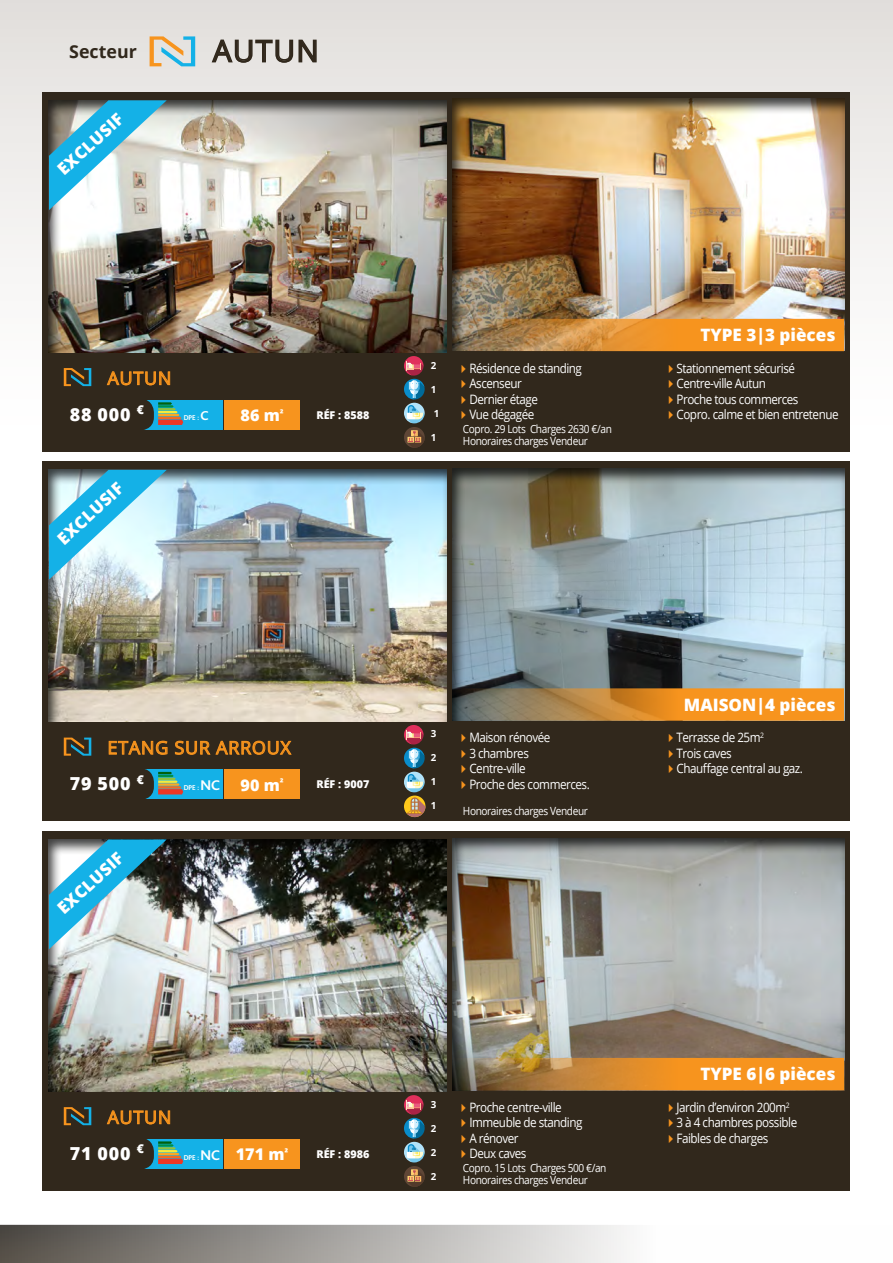
<style>
.page{position:relative;width:893px;height:1263px;background:#fff}
.page>*{position:absolute;margin:0;border:0;box-sizing:border-box;transform-origin:0 0}
.t1{font:29.85px "Open Sans";letter-spacing:.04em;color:#31281c}
.t2{font:18px "Open Sans";letter-spacing:.04em;color:#f7941e}
.t3{font:800 18px "Open Sans";letter-spacing:.04em;color:#fff}
.t4{font:700 17.85px "Open Sans";color:#31281c}
.t5{font:800 17.1px "Open Sans";color:#fff}
.t6{font:800 16.95px "Open Sans";color:#fff}
.t7{font:800 16.2px "Open Sans";color:#fff}
.t8{font:12.9px/15.6px "Open Sans";letter-spacing:-.04em;color:#fff;scale:.9 1}
.t9{font:800 12.15px "Open Sans";color:#fff}
.t10{font:11.25px/12.6px "Open Sans";letter-spacing:-.04em;color:#fff;scale:.9 1}
.t11{font:800 10.8px "Open Sans";color:#fff}
.t12{font:700 9.75px "Open Sans";color:#fff}
.t13{font:700 7.35px "Bliss";color:#fff}
.s1{font-size:13.5px}
.s2{font-size:14.7px}
.s3{font-family:"Open Sans";font-weight:800;font-size:16.2px}
</style>
<div class="page">
<div style="left:0;top:1223px;width:893px;height:40px;background:#000;opacity:.65"></div>
<div style="left:0;top:0;width:893px;height:691px;background:linear-gradient(to bottom,#e6e3e0,#fff)"></div>
<svg style="left:211px;top:37px;width:106px;height:27px"></svg>
<svg style="left:150px;top:36px;width:45px;height:30px"></svg>
<div style="left:43px;top:92px;width:807px;height:359px;background:#31281c"></div>
<div style="left:48px;top:100px;width:399px;height:253px;background:#000;opacity:.75"></div>
<div style="left:452px;top:98px;width:393px;height:254px;background:#000;opacity:.75"></div>
<svg style="left:439px;top:319px;width:405px;height:32px"></svg>
<div style="left:224px;top:400px;width:76px;height:29px;background:#f7941e"></div>
<div style="left:142px;top:400px;width:80px;height:29px;background:#14b1e7"></div>
<svg style="left:142px;top:400px;width:41px;height:30px"></svg>
<svg style="left:404px;top:356px;width:21px;height:67px"></svg>
<div style="left:404px;top:427px;width:21px;height:21px;background:#5f4636;border-radius:50%"></div>
<svg style="left:408px;top:430px;width:17px;height:18px"></svg>
<svg style="left:64px;top:368px;width:27px;height:18px"></svg>
<svg style="left:106px;top:371px;width:65px;height:15px"></svg>
<svg style="left:49px;top:100px;width:118px;height:110px"></svg>
<div style="left:43px;top:461px;width:807px;height:360px;background:#31281c"></div>
<div style="left:48px;top:469px;width:399px;height:254px;background:#000;opacity:.75"></div>
<div style="left:452px;top:468px;width:393px;height:253px;background:#000;opacity:.75"></div>
<svg style="left:439px;top:688px;width:405px;height:33px"></svg>
<div style="left:224px;top:769px;width:76px;height:30px;background:#f7941e"></div>
<div style="left:142px;top:769px;width:80px;height:30px;background:#14b1e7"></div>
<svg style="left:142px;top:769px;width:41px;height:30px"></svg>
<svg style="left:404px;top:725px;width:21px;height:92px"></svg>
<svg style="left:64px;top:738px;width:27px;height:18px"></svg>
<svg style="left:108px;top:740px;width:60px;height:15px"></svg>
<svg style="left:174px;top:740px;width:118px;height:15px"></svg>
<svg style="left:49px;top:470px;width:118px;height:110px"></svg>
<div style="left:43px;top:831px;width:807px;height:359px;background:#31281c"></div>
<div style="left:48px;top:839px;width:399px;height:253px;background:#000;opacity:.75"></div>
<div style="left:452px;top:837px;width:393px;height:254px;background:#000;opacity:.75"></div>
<svg style="left:439px;top:1058px;width:405px;height:32px"></svg>
<div style="left:224px;top:1139px;width:76px;height:29px;background:#f7941e"></div>
<div style="left:142px;top:1139px;width:80px;height:29px;background:#14b1e7"></div>
<svg style="left:142px;top:1139px;width:41px;height:30px"></svg>
<svg style="left:404px;top:1095px;width:21px;height:67px"></svg>
<div style="left:404px;top:1166px;width:21px;height:21px;background:#5f4636;border-radius:50%"></div>
<svg style="left:408px;top:1169px;width:17px;height:18px"></svg>
<svg style="left:64px;top:1107px;width:27px;height:18px"></svg>
<svg style="left:106px;top:1110px;width:65px;height:15px"></svg>
<svg style="left:49px;top:839px;width:118px;height:110px"></svg>
<h3 class="t4" style="left:69px;top:38px;width:69px">Secteur</h3>
<h1 class="t1" style="left:213px;top:30px;width:108px">AUTUN</h1>
<h3 class="t6" style="left:51px;top:163px;width:84px;rotate:-43deg">EXCLUSIF</h3>
<h2 class="t2" style="left:107px;top:366px;width:66px">AUTUN</h2>
<p class="t9" style="left:137px;top:400px;width:9px">€</p>
<h2 class="t3" style="left:70px;top:401px;width:62px">88 000</h2>
<p class="t13" style="left:184px;top:413px;width:27px">DPE : <span class="s1">C</span></p>
<p class="t7" style="left:241px;top:403px;width:45px">86 m<sup>²</sup></p>
<p class="t11" style="left:316px;top:407px;width:54px">RÉF : 8588</p>
<h3 class="t6" style="left:51px;top:532px;width:84px;rotate:-43deg">EXCLUSIF</h3>
<h2 class="t2" style="left:107px;top:735px;width:185px">ETANG SUR ARROUX</h2>
<p class="t9" style="left:137px;top:770px;width:9px">€</p>
<h2 class="t3" style="left:70px;top:770px;width:62px">79 500</h2>
<p class="t13" style="left:184px;top:784px;width:38px">DPE : <span class="s2">NC</span></p>
<p class="t7" style="left:241px;top:773px;width:45px">90 m<sup>²</sup></p>
<p class="t11" style="left:316px;top:776px;width:54px">RÉF : 9007</p>
<h3 class="t6" style="left:51px;top:902px;width:84px;rotate:-43deg">EXCLUSIF</h3>
<h2 class="t2" style="left:107px;top:1105px;width:66px">AUTUN</h2>
<p class="t9" style="left:137px;top:1139px;width:9px">€</p>
<h2 class="t3" style="left:70px;top:1140px;width:62px">71 000</h2>
<p class="t13" style="left:184px;top:1153px;width:106px">DPE : <span class="s2">NC</span> <span class="s3">171 m</span><sup>²</sup></p>
<p class="t11" style="left:316px;top:1146px;width:54px">RÉF : 8986</p>
<p class="t12" style="left:431px;top:358px;width:7px">2</p>
<p class="t12" style="left:431px;top:382px;width:7px">1</p>
<p class="t12" style="left:434px;top:406px;width:7px">1</p>
<p class="t12" style="left:431px;top:430px;width:7px">1</p>
<h3 class="t5" style="left:700px;top:322px;width:137px">TYPE 3|3 pièces</h3>
<p class="t8" style="left:469px;top:360px;width:127px">Résidence de standing<br>Ascenseur<br>Dernier étage<br>Vue dégagée</p>
<p class="t8" style="left:676px;top:360px;width:182px">Stationnement sécurisé<br>Centre-ville Autun<br>Proche tous commerces<br>Copro. calme et bien entretenue</p>
<p class="t10" style="left:463px;top:422px;width:167px">Copro. 29 Lots Charges 2630 €/an<br>Honoraires charges Vendeur</p>
<p class="t12" style="left:431px;top:727px;width:7px">3</p>
<p class="t12" style="left:431px;top:751px;width:7px">2</p>
<p class="t12" style="left:431px;top:775px;width:7px">1</p>
<p class="t12" style="left:431px;top:799px;width:7px">1</p>
<h3 class="t5" style="left:684px;top:691px;width:153px">MAISON|4 pièces</h3>
<p class="t8" style="left:469px;top:729px;width:135px">Maison rénovée<br>3 chambres<br>Centre-ville<br>Proche des commerces.</p>
<p class="t8" style="left:676px;top:729px;width:142px">Terrasse de 25m<sup>2<br></sup>Trois caves<br>Chauffage central au gaz.</p>
<p class="t10" style="left:463px;top:804px;width:140px">Honoraires charges Vendeur</p>
<p class="t12" style="left:431px;top:1097px;width:7px">3</p>
<p class="t12" style="left:431px;top:1121px;width:7px">2</p>
<p class="t12" style="left:431px;top:1145px;width:7px">2</p>
<p class="t12" style="left:431px;top:1169px;width:7px">2</p>
<h3 class="t5" style="left:700px;top:1061px;width:137px">TYPE 6|6 pièces</h3>
<p class="t8" style="left:469px;top:1099px;width:127px">Proche centre-ville<br>Immeuble de standing<br>A rénover<br>Deux caves</p>
<p class="t8" style="left:676px;top:1099px;width:136px">Jardin d’environ 200m<sup>2<br></sup>3 à 4 chambres possible<br>Faibles de charges</p>
<p class="t10" style="left:463px;top:1161px;width:161px">Copro. 15 Lots Charges 500 €/an<br>Honoraires charges Vendeur</p>
</div>
